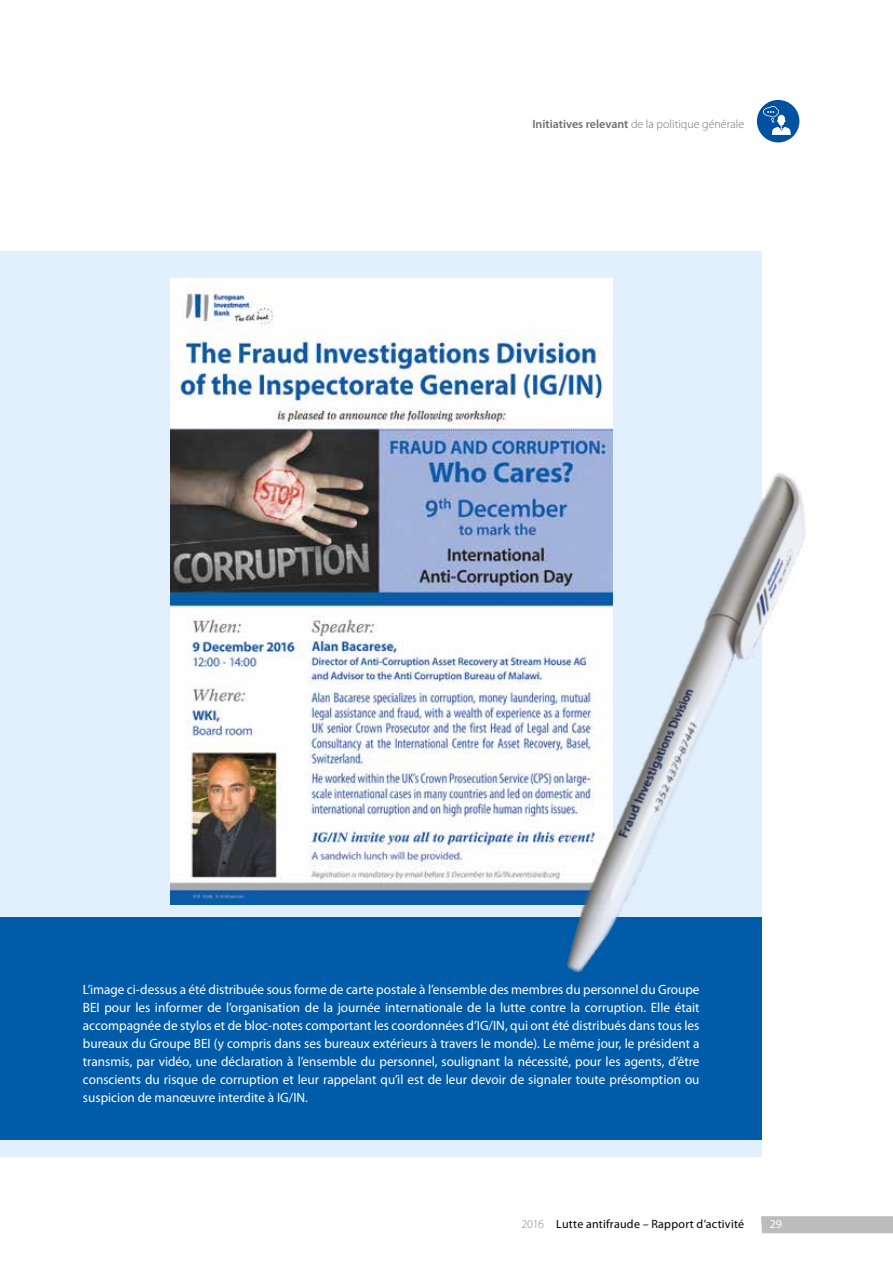
<style>
.page{position:relative;width:893px;height:1263px;background:#fff}
.page>*{position:absolute;margin:0;border:0;box-sizing:border-box;transform-origin:0 0}
.t1{font:13.5px/18px "Myriad Pro";color:#fff;text-align:justify}
.t2{font:300 12px "Myriad Pro";color:#706f6f}
.t3{font:12px "Myriad Pro";letter-spacing:.02em;color:#000}
.t4{font:12px "Myriad Pro";color:#fff}
.s1{font-weight:600}
.s2{font-weight:300;color:#878787}
</style>
<div class="page">
<div style="left:0;top:251px;width:761px;height:906px;background:#e1f0fc"></div>
<div style="left:0;top:917px;width:761px;height:223px;background:#005ca9"></div>
<img style="left:170px;top:279px;width:443px;height:626px">
<img style="left:376px;top:422px;width:430px;height:733px">
<div style="left:761px;top:1216px;width:132px;height:17px;background:#bcbcbc"></div>
<div style="left:757px;top:100px;width:42px;height:42px;background:#0051a0;border-radius:50%"></div>
<svg style="left:763px;top:106px;width:28px;height:29px"></svg>
<p class="t2" style="left:532px;top:117px;width:213px"><span class="s1">Initiatives relevant</span> de la politique générale</p>
<p class="t1" style="left:83px;top:981px;width:618px">L’image ci-dessus a été distribuée sous forme de carte postale à l’ensemble des membres du personnel du Groupe BEI pour les informer de l’organisation de la journée internationale de la lutte contre la corruption. Elle était accompagnée de stylos et de bloc-notes comportant les coordonnées d’IG/IN, qui ont été distribués dans tous les bureaux du Groupe BEI (y compris dans ses bureaux extérieurs à travers le monde). Le même jour, le président a transmis, par vidéo, une déclaration à l’ensemble du personnel, soulignant la nécessité, pour les agents, d’être conscients du risque de corruption et leur rappelant qu’il est de leur devoir de signaler toute présomption ou suspicion de manœuvre interdite à IG/IN.</p>
<p class="t3" style="left:521px;top:1217px;width:224px"><span class="s2">2016</span> Lutte antifraude – Rapport d’activité</p>
<p class="t4" style="left:770px;top:1217px;width:14px">29</p>
</div>
